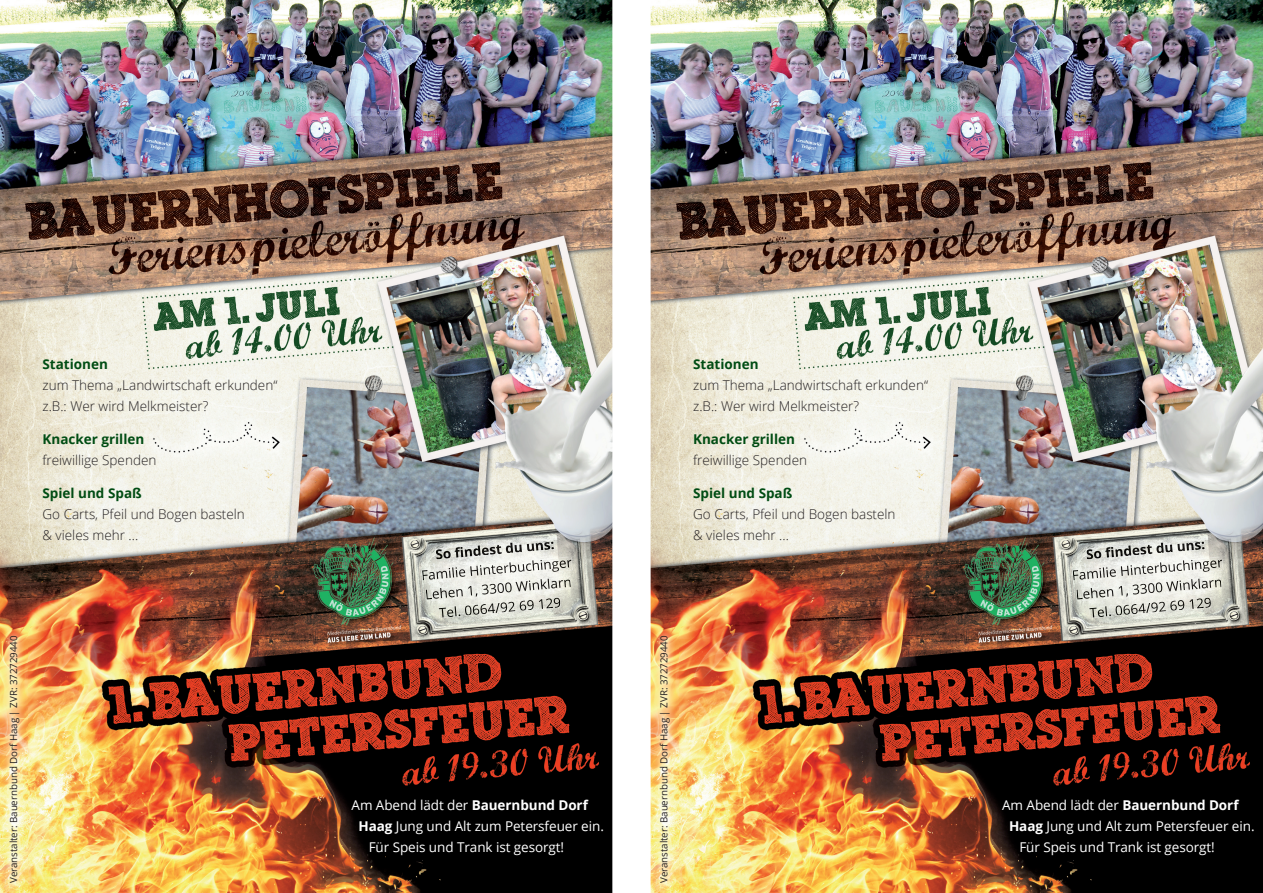
<style>
.page{position:relative;width:1263px;height:893px;background:#fff}
.page>*{position:absolute;margin:0;border:0;box-sizing:border-box;transform-origin:0 0}
.t1{font:300 13.5px/21px "Open Sans";color:#231f20}
.t2{font:13.5px "Open Sans";letter-spacing:-.005em;color:#fff}
.t3{font:700 13.5px "Open Sans";color:#004c13}
.t4{font:9.75px "Open Sans";letter-spacing:-.005em;color:#231f20}
.s1{font-weight:700}
</style>
<div class="page">
<img style="left:0;top:0;width:612px;height:893px">
<img style="left:435px;top:539px;width:120px;height:18px">
<img style="left:422px;top:557px;width:150px;height:26px">
<img style="left:426px;top:577px;width:145px;height:24px">
<img style="left:439px;top:597px;width:122px;height:21px">
<img style="left:2px;top:628px;width:25px;height:263px">
<img style="left:651px;top:0;width:612px;height:893px">
<img style="left:1086px;top:539px;width:119px;height:18px">
<img style="left:1072px;top:557px;width:151px;height:26px">
<img style="left:1076px;top:577px;width:145px;height:24px">
<img style="left:1089px;top:597px;width:122px;height:21px">
<img style="left:652px;top:628px;width:26px;height:263px">
<p class="t3" style="left:43px;top:355px;width:67px">Stationen</p>
<p class="t1" style="left:43px;top:375px;width:236px">zum Thema „Landwirtschaft erkunden“ z.B.: Wer wird Melkmeister?</p>
<p class="t3" style="left:43px;top:430px;width:103px">Knacker grillen</p>
<p class="t1" style="left:43px;top:450px;width:115px">freiwillige Spenden</p>
<p class="t3" style="left:43px;top:484px;width:101px">Spiel und Spaß</p>
<p class="t1" style="left:43px;top:504px;width:204px">Go Carts, Pfeil und Bogen basteln &amp; vieles mehr ...</p>
<p class="t4" style="left:7px;top:883px;width:249px;rotate:-90deg">Veranstalter: Bauernbund Dorf Haag | ZVR: 372729440</p>
<p class="t2" style="left:351px;top:795px;width:238px">Am Abend lädt der <span class="s1">Bauernbund Dorf</span></p>
<p class="t2" style="left:358px;top:816px;width:247px"><span class="s1">Haag</span> Jung und Alt zum Petersfeuer ein.</p>
<p class="t2" style="left:369px;top:837px;width:197px">Für Speis und Trank ist gesorgt!</p>
<p class="t3" style="left:693px;top:355px;width:67px">Stationen</p>
<p class="t1" style="left:693px;top:375px;width:236px">zum Thema „Landwirtschaft erkunden“ z.B.: Wer wird Melkmeister?</p>
<p class="t3" style="left:693px;top:430px;width:103px">Knacker grillen</p>
<p class="t1" style="left:693px;top:450px;width:115px">freiwillige Spenden</p>
<p class="t3" style="left:693px;top:484px;width:101px">Spiel und Spaß</p>
<p class="t1" style="left:693px;top:504px;width:204px">Go Carts, Pfeil und Bogen basteln &amp; vieles mehr ...</p>
<p class="t4" style="left:657px;top:883px;width:249px;rotate:-90deg">Veranstalter: Bauernbund Dorf Haag | ZVR: 372729440</p>
<p class="t2" style="left:1002px;top:795px;width:238px">Am Abend lädt der <span class="s1">Bauernbund Dorf</span></p>
<p class="t2" style="left:1009px;top:816px;width:247px"><span class="s1">Haag</span> Jung und Alt zum Petersfeuer ein.</p>
<p class="t2" style="left:1019px;top:837px;width:197px">Für Speis und Trank ist gesorgt!</p>
</div>
